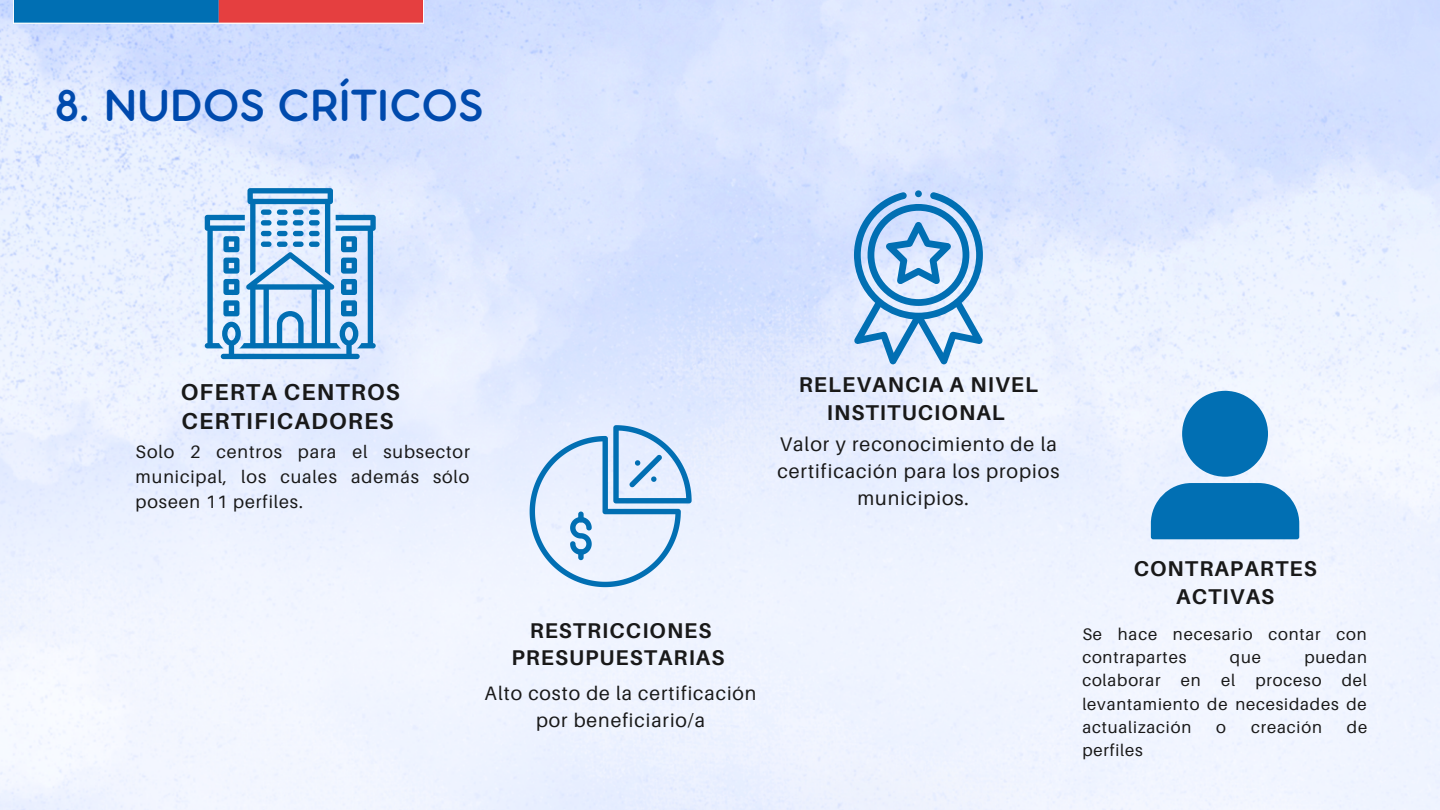
<style>
.page{position:relative;width:1440px;height:810px;background:#fff}
.page>*{position:absolute;margin:0;border:0;box-sizing:border-box;transform-origin:0 0}
.t1{font:48.9px "Aristotelica Pro Tx Dmbld";color:#004aad}
.t2{font:700 23px/29.2px "Aileron";letter-spacing:.05em;color:#191919}
.t3{font:700 21.4px/27.8px "Aileron";letter-spacing:.05em;color:#191919;text-align:center}
.t4{font:700 21.3px/27px "Aileron";letter-spacing:.05em;color:#191919;text-align:center}
.t5{font:19.7px/27px "Aileron";letter-spacing:.05em;color:#191919;text-align:center}
.t6{font:19.4px/27px "Aileron";letter-spacing:.05em;color:#191919;text-align:center}
.t7{font:17.9px/24.8px "Aileron";letter-spacing:.05em;color:#191919;text-align:justify}
.t8{font:16.7px/23.2px "Aileron";letter-spacing:.05em;color:#191919}
</style>
<div class="page">
<img style="left:0;top:0;width:1440px;height:810px">
<img style="left:14px;top:0;width:409px;height:23px">
<svg style="left:205px;top:188px;width:171px;height:171px"></svg>
<svg style="left:530px;top:425px;width:162px;height:162px"></svg>
<svg style="left:854px;top:192px;width:129px;height:172px"></svg>
<svg style="left:1151px;top:391px;width:148px;height:148px"></svg>
<p class="t1" style="left:56px;top:89px;width:430px">8. NUDOS CRÍTICOS</p>
<p class="t2" style="left:181px;top:377px;width:220px">OFERTA CENTROS<br>CERTIFICADORES</p>
<p class="t7" style="left:136px;top:439px;width:336px">Solo 2 centros para el subsector municipal, los cuales además sólo poseen 11 perfiles.</p>
<p class="t3" style="left:799px;top:371px;width:241px">RELEVANCIA A NIVEL<br>INSTITUCIONAL</p>
<p class="t5" style="left:777px;top:430px;width:284px">Valor y reconocimiento de la certificación para los propios municipios.</p>
<p class="t4" style="left:512px;top:617px;width:214px">RESTRICCIONES<br>PRESUPUESTARIAS</p>
<p class="t6" style="left:485px;top:679px;width:273px">Alto costo de la certificación por beneficiario/a</p>
<p class="t3" style="left:1134px;top:554px;width:184px">CONTRAPARTES<br>ACTIVAS</p>
<p class="t8" style="left:1082px;top:622px;width:286px">Se hace necesario contar con contrapartes</p>
<p class="t8" style="left:1082px;top:645px;width:286px;text-align:justify;text-indent:222px">puedan colaborar en el proceso del levantamiento de necesidades de actualización</p>
<p class="t8" style="left:1230px;top:645px;width:33px">que</p>
<p class="t8" style="left:1216px;top:715px;width:11px">o</p>
<p class="t8" style="left:1251px;top:715px;width:72px">creación</p>
<p class="t8" style="left:1347px;top:715px;width:22px">de</p>
<p class="t8" style="left:1082px;top:738px;width:62px">perfiles</p>
</div>
